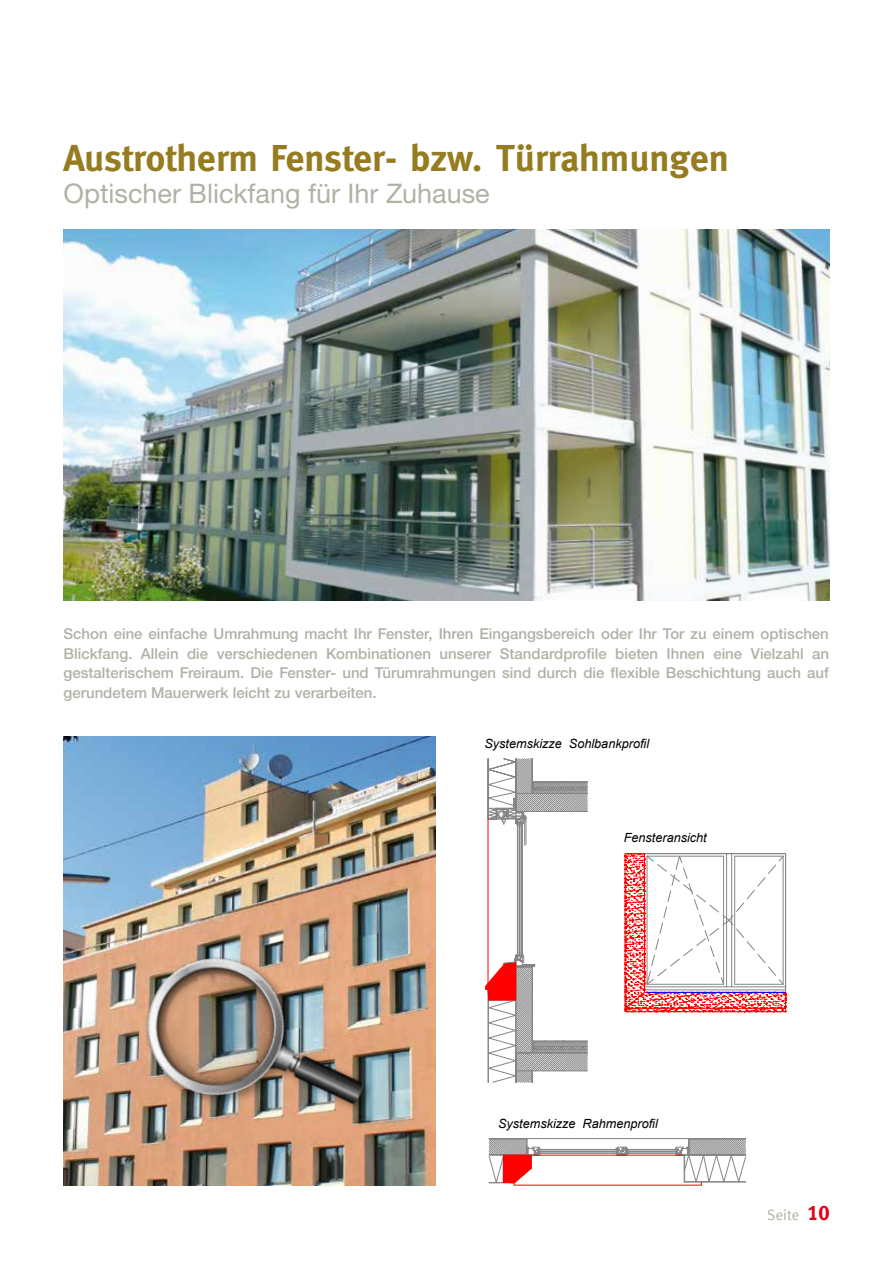
<style>
.page{position:relative;width:893px;height:1263px;background:#fff}
.page>*{position:absolute;margin:0;border:0;box-sizing:border-box;transform-origin:0 0}
.t1{font:700 37.5px "Meta";color:#967c21}
.t2{font:27px "Helvetica Neue LTW1 G";color:#b2b1a6}
.t3{font:500 15px/19.5px "Helvetica Neue LTW1 G";color:#b2b1a6;text-align:justify}
.t4{font:15px "Meta Plus Normal";color:#b2b1a6}
.t5{font:italic 12.6px "Arial";color:#000}
.s1{font-family:"Meta Plus Bold Caps";font-size:21px;color:#e2001a}
</style>
<div class="page">
<img style="left:64px;top:736px;width:372px;height:449px">
<hr style="left:489px;top:1138px;width:200px;height:1px;background:#858585">
<hr style="left:626px;top:1149px;width:49px;height:1px;background:#858585">
<hr style="left:626px;top:1151px;width:51px;height:1px;background:#858585">
<hr style="left:626px;top:1153px;width:50px;height:1px;background:#858585">
<hr style="left:542px;top:1149px;width:72px;height:1px;background:#858585">
<hr style="left:542px;top:1151px;width:72px;height:1px;background:#858585">
<hr style="left:542px;top:1153px;width:72px;height:1px;background:#858585">
<svg style="left:614px;top:1147px;width:15px;height:10px"></svg>
<hr style="left:514px;top:1185px;width:187px;height:1px;background:#f00">
<svg style="left:489px;top:1138px;width:53px;height:47px"></svg>
<hr style="left:527px;top:1155px;width:157px;height:1px;background:#f00">
<svg style="left:674px;top:1138px;width:72px;height:47px"></svg>
<svg style="left:624px;top:853px;width:162px;height:159px"></svg>
<svg style="left:485px;top:758px;width:103px;height:325px"></svg>
<hr style="left:647px;top:992px;width:139px;height:1px;background:#00f">
<img style="left:64px;top:230px;width:765px;height:370px">
<img style="left:114px;top:902px;width:272px;height:279px">
<h1 class="t1" style="left:64px;top:136px;width:667px">Austrotherm Fenster- bzw. Türrahmungen</h1>
<h2 class="t2" style="left:64px;top:176px;width:428px">Optischer Blickfang für Ihr Zuhause</h2>
<p class="t3" style="left:64px;top:624px;width:767px">Schon eine einfache Umrahmung macht Ihr Fenster, Ihren Eingangsbereich oder Ihr Tor zu einem optischen Blickfang. Allein die verschiedenen Kombinationen unserer Standardprofile bieten Ihnen eine Vielzahl an gestalterischem Freiraum. Die Fenster- und Türumrahmungen sind durch die flexible Beschichtung auch auf gerundetem Mauerwerk leicht zu verarbeiten.</p>
<p class="t5" style="left:484px;top:736px;width:166px">Systemskizze Sohlbankprofil</p>
<p class="t5" style="left:624px;top:830px;width:85px">Fensteransicht</p>
<p class="t5" style="left:498px;top:1117px;width:161px">Systemskizze Rahmenprofil</p>
<p class="t4" style="left:767px;top:1206px;width:64px">Seite <span class="s1">10</span></p>
</div>
